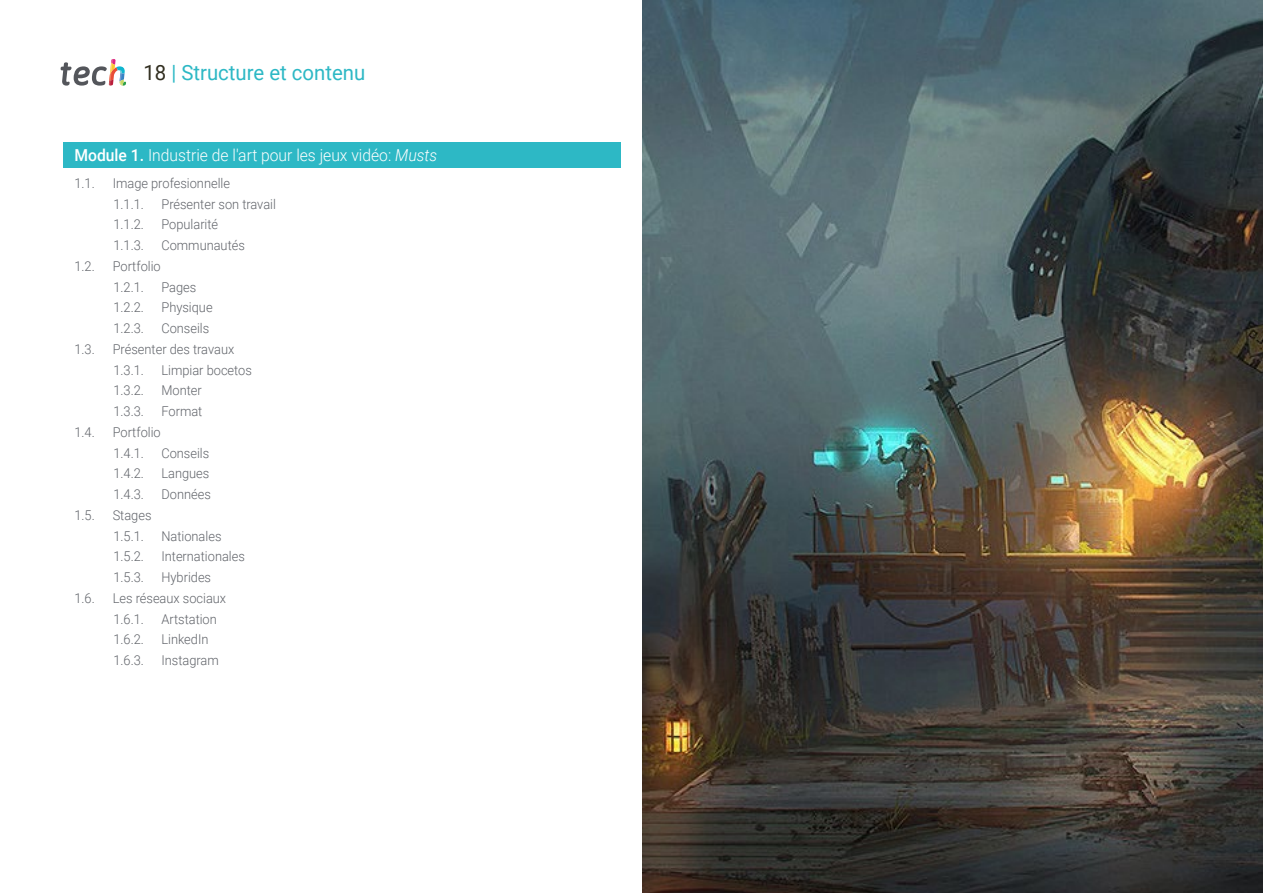
<style>
.page{position:relative;width:1263px;height:893px;background:#fff}
.page>*{position:absolute;margin:0;border:0;box-sizing:border-box;transform-origin:0 0}
.t1{font:21px "Roboto";color:#2db8c5}
.t2{font:300 16.5px "Roboto";color:#fff;scale:.95 1}
.t3{font:300 13.5px/20.7px "Roboto";color:#61646a;scale:.95 1}
.s1{color:#312e20}
.s2{font-weight:500}
.s3{font-style:italic}
</style>
<div class="page">
<svg style="left:61px;top:59px;width:65px;height:27px"></svg>
<img style="left:642px;top:0;width:621px;height:893px">
<div style="left:63px;top:142px;width:558px;height:25px;background:#2db8c5"></div>
<h1 class="t1" style="left:144px;top:57px;width:223px"><span class="s1">18</span> | Structure et contenu</h1>
<p class="t2" style="left:74px;top:143px;width:383px"><span class="s2">Module 1.</span> Industrie de l'art pour les jeux vidéo: <span class="s3">Musts</span></p>
<p class="t3" style="left:74px;top:172px;width:23px">1.1.</p>
<p class="t3" style="left:113px;top:172px;width:125px">Image profesionnelle<br>1.1.1.</p>
<p class="t3" style="left:161px;top:193px;width:122px">Présenter son travail</p>
<p class="t3" style="left:113px;top:214px;width:34px">1.1.2.</p>
<p class="t3" style="left:161px;top:214px;width:61px">Popularité</p>
<p class="t3" style="left:113px;top:235px;width:34px">1.1.3.</p>
<p class="t3" style="left:161px;top:235px;width:89px">Communautés</p>
<p class="t3" style="left:74px;top:255px;width:23px">1.2.</p>
<p class="t3" style="left:113px;top:255px;width:52px">Portfolio<br>1.2.1.</p>
<p class="t3" style="left:161px;top:276px;width:38px">Pages</p>
<p class="t3" style="left:113px;top:297px;width:34px">1.2.2.</p>
<p class="t3" style="left:161px;top:297px;width:55px">Physique</p>
<p class="t3" style="left:113px;top:318px;width:34px">1.2.3.</p>
<p class="t3" style="left:161px;top:318px;width:52px">Conseils</p>
<p class="t3" style="left:74px;top:338px;width:23px">1.3.</p>
<p class="t3" style="left:113px;top:338px;width:130px">Présenter des travaux<br>1.3.1.</p>
<p class="t3" style="left:161px;top:359px;width:97px">Limpiar bocetos</p>
<p class="t3" style="left:113px;top:380px;width:34px">1.3.2.</p>
<p class="t3" style="left:161px;top:380px;width:44px">Monter</p>
<p class="t3" style="left:113px;top:401px;width:34px">1.3.3.</p>
<p class="t3" style="left:161px;top:401px;width:45px">Format</p>
<p class="t3" style="left:74px;top:421px;width:23px">1.4.</p>
<p class="t3" style="left:113px;top:421px;width:52px">Portfolio<br>1.4.1.</p>
<p class="t3" style="left:161px;top:442px;width:52px">Conseils</p>
<p class="t3" style="left:113px;top:463px;width:34px">1.4.2.</p>
<p class="t3" style="left:161px;top:463px;width:52px">Langues</p>
<p class="t3" style="left:113px;top:484px;width:34px">1.4.3.</p>
<p class="t3" style="left:161px;top:484px;width:54px">Données</p>
<p class="t3" style="left:74px;top:504px;width:23px">1.5.</p>
<p class="t3" style="left:113px;top:504px;width:42px">Stages<br>1.5.1.</p>
<p class="t3" style="left:161px;top:525px;width:65px">Nationales</p>
<p class="t3" style="left:113px;top:546px;width:34px">1.5.2.</p>
<p class="t3" style="left:161px;top:546px;width:89px">Internationales</p>
<p class="t3" style="left:113px;top:567px;width:34px">1.5.3.</p>
<p class="t3" style="left:161px;top:567px;width:54px">Hybrides</p>
<p class="t3" style="left:74px;top:587px;width:23px">1.6.</p>
<p class="t3" style="left:113px;top:587px;width:121px">Les réseaux sociaux<br>1.6.1.</p>
<p class="t3" style="left:161px;top:608px;width:60px">Artstation</p>
<p class="t3" style="left:113px;top:629px;width:34px">1.6.2.</p>
<p class="t3" style="left:161px;top:629px;width:51px">LinkedIn</p>
<p class="t3" style="left:113px;top:650px;width:34px">1.6.3.</p>
<p class="t3" style="left:161px;top:650px;width:62px">Instagram</p>
</div>
